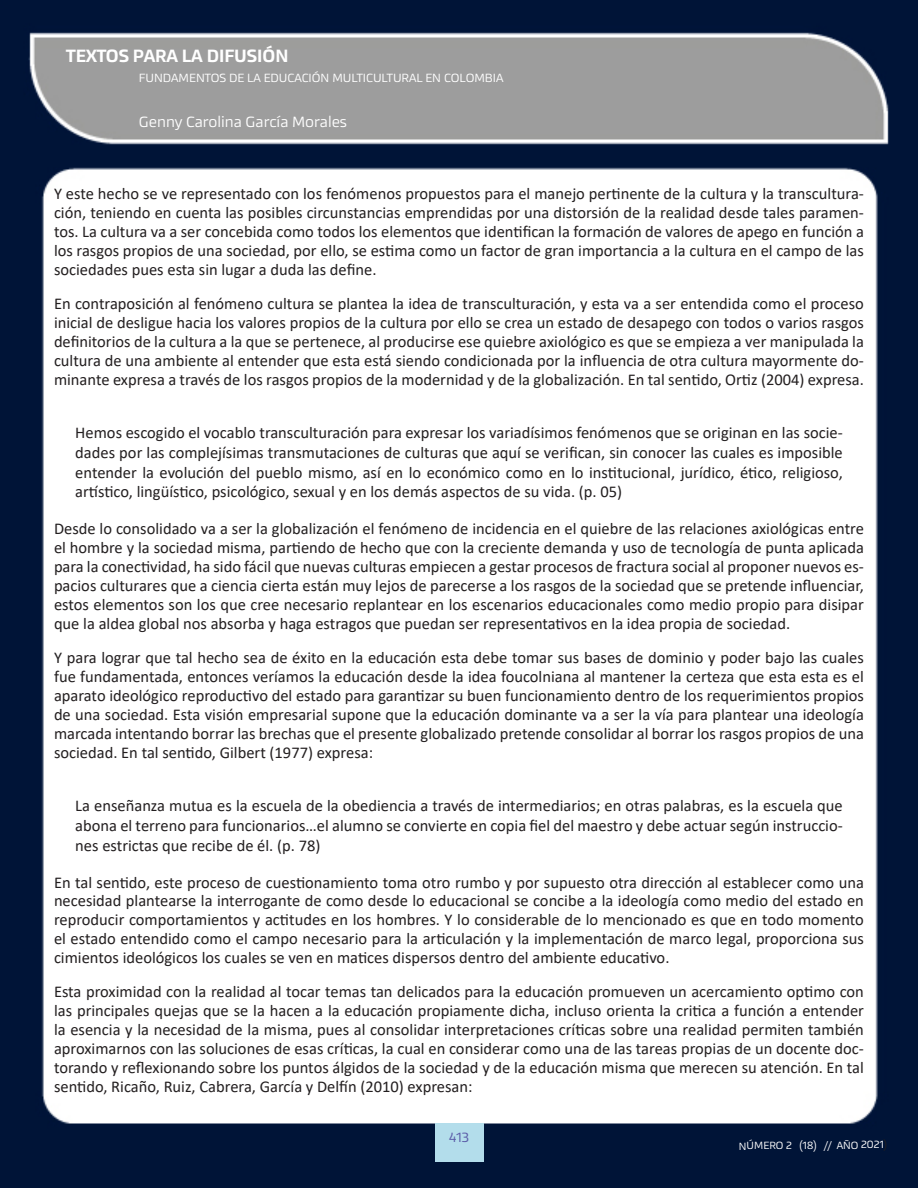
<style>
.page{position:relative;width:918px;height:1188px;background:#fff}
.page>*{position:absolute;margin:0;border:0;box-sizing:border-box;transform-origin:0 0}
.t1{font:500 18px "Akceler A";color:#fff}
.t2{font:16.5px/18.9px "Calibri";color:#231f20;text-align:justify}
.t3{font:15px "Akceler A";color:#fff}
.t4{font:13.5px "Akceler A";color:#5c5ea9}
.t5{font:12px "Akceler A";color:#fff}
.t6{font:10.5px "Akceler A";color:#fff}
.s1{color:#231f20}
</style>
<div class="page">
<img style="left:0;top:0;width:918px;height:1188px">
<div style="left:435px;top:1123px;width:48px;height:39px;background:#b3ddeb"></div>
<p class="t1" style="left:66px;top:42px;width:224px">TEXTOS PARA LA DIFUSIÓN</p>
<p class="t5" style="left:139px;top:69px;width:366px">FUNDAMENTOS DE LA EDUCACIÓN MULTICULTURAL EN COLOMBIA</p>
<p class="t3" style="left:139px;top:110px;width:210px">Genny Carolina García Morales</p>
<p class="t2" style="left:54px;top:184px;width:812px">Y este hecho se ve representado con los fenómenos propuestos para el manejo pertinente de la cultura y la transcultura&shy;ción, teniendo en cuenta las posibles circunstancias emprendidas por una distorsión de la realidad desde tales paramen&shy;tos. La cultura va a ser concebida como todos los elementos que identifican la formación de valores de apego en función a los rasgos propios de una sociedad, por ello, se estima como un factor de gran importancia a la cultura en el campo de las sociedades pues esta sin lugar a duda las define.</p>
<p class="t2" style="left:54px;top:294px;width:812px">En contraposición al fenómeno cultura se plantea la idea de transculturación, y esta va a ser entendida como el proceso inicial de desligue hacia los valores propios de la cultura por ello se crea un estado de desapego con todos o varios rasgos definitorios de la cultura a la que se pertenece, al producirse ese quiebre axiológico es que se empieza a ver manipulada la cultura de una ambiente al entender que esta está siendo condicionada por la influencia de otra cultura mayormente do&shy;minante expresa a través de los rasgos propios de la modernidad y de la globalización. En tal sentido, Ortiz (2004) expresa.</p>
<p class="t2" style="left:75px;top:422px;width:769px;line-height:19.8px">Hemos escogido el vocablo transculturación para expresar los variadísimos fenómenos que se originan en las socie&shy;dades por las complejísimas transmutaciones de culturas que aquí se verifican, sin conocer las cuales es imposible entender la evolución del pueblo mismo, así en lo económico como en lo institucional, jurídico, ético, religioso, artístico, lingüístico, psicológico, sexual y en los demás aspectos de su vida. (p. 05)</p>
<p class="t2" style="left:54px;top:519px;width:812px">Desde lo consolidado va a ser la globalización el fenómeno de incidencia en el quiebre de las relaciones axiológicas entre el hombre y la sociedad misma, partiendo de hecho que con la creciente demanda y uso de tecnología de punta aplicada para la conectividad, ha sido fácil que nuevas culturas empiecen a gestar procesos de fractura social al proponer nuevos es&shy;pacios culturares que a ciencia cierta están muy lejos de parecerse a los rasgos de la sociedad que se pretende influenciar, estos elementos son los que cree necesario replantear en los escenarios educacionales como medio propio para disipar que la aldea global nos absorba y haga estragos que puedan ser representativos en la idea propia de sociedad.</p>
<p class="t2" style="left:54px;top:648px;width:811px">Y para lograr que tal hecho sea de éxito en la educación esta debe tomar sus bases de dominio y poder bajo las cuales fue fundamentada, entonces veríamos la educación desde la idea foucolniana al mantener la certeza que esta esta es el aparato ideológico reproductivo del estado para garantizar su buen funcionamiento dentro de los requerimientos propios de una sociedad. Esta visión empresarial supone que la educación dominante va a ser la vía para plantear una ideología marcada intentando borrar las brechas que el presente globalizado pretende consolidar al borrar los rasgos propios de una sociedad. En tal sentido, Gilbert (1977) expresa:</p>
<p class="t2" style="left:75px;top:795px;width:769px;line-height:19.8px">La enseñanza mutua es la escuela de la obediencia a través de intermediarios; en otras palabras, es la escuela que abona el terreno para funcionarios…el alumno se convierte en copia fiel del maestro y debe actuar según instruccio&shy;nes estrictas que recibe de él. (p. 78)</p>
<p class="t2" style="left:54px;top:872px;width:812px">En tal sentido, este proceso de cuestionamiento toma otro rumbo y por supuesto otra dirección al establecer como una necesidad plantearse la interrogante de como desde lo educacional se concibe a la ideología como medio del estado en reproducir comportamientos y actitudes en los hombres. Y lo considerable de lo mencionado es que en todo momento el estado entendido como el campo necesario para la articulación y la implementación de marco legal, proporciona sus cimientos ideológicos los cuales se ven en matices dispersos dentro del ambiente educativo.</p>
<p class="t2" style="left:54px;top:982px;width:811px">Esta proximidad con la realidad al tocar temas tan delicados para la educación promueven un acercamiento optimo con las principales quejas que se la hacen a la educación propiamente dicha, incluso orienta la critica a función a entender la esencia y la necesidad de la misma, pues al consolidar interpretaciones críticas sobre una realidad permiten también aproximarnos con las soluciones de esas críticas, la cual en considerar como una de las tareas propias de un docente doc&shy;torando y reflexionando sobre los puntos álgidos de la sociedad y de la educación misma que merecen su atención. En tal sentido, Ricaño, Ruiz, Cabrera, García y Delfín (2010) expresan:</p>
<p class="t4" style="left:449px;top:1127px;width:22px">413</p>
<p class="t6" style="left:739px;top:1139px;width:150px;rotate:-1deg">NÚMERO 2 (18) // AÑO 2021<span class="s1">)</span></p>
</div>
